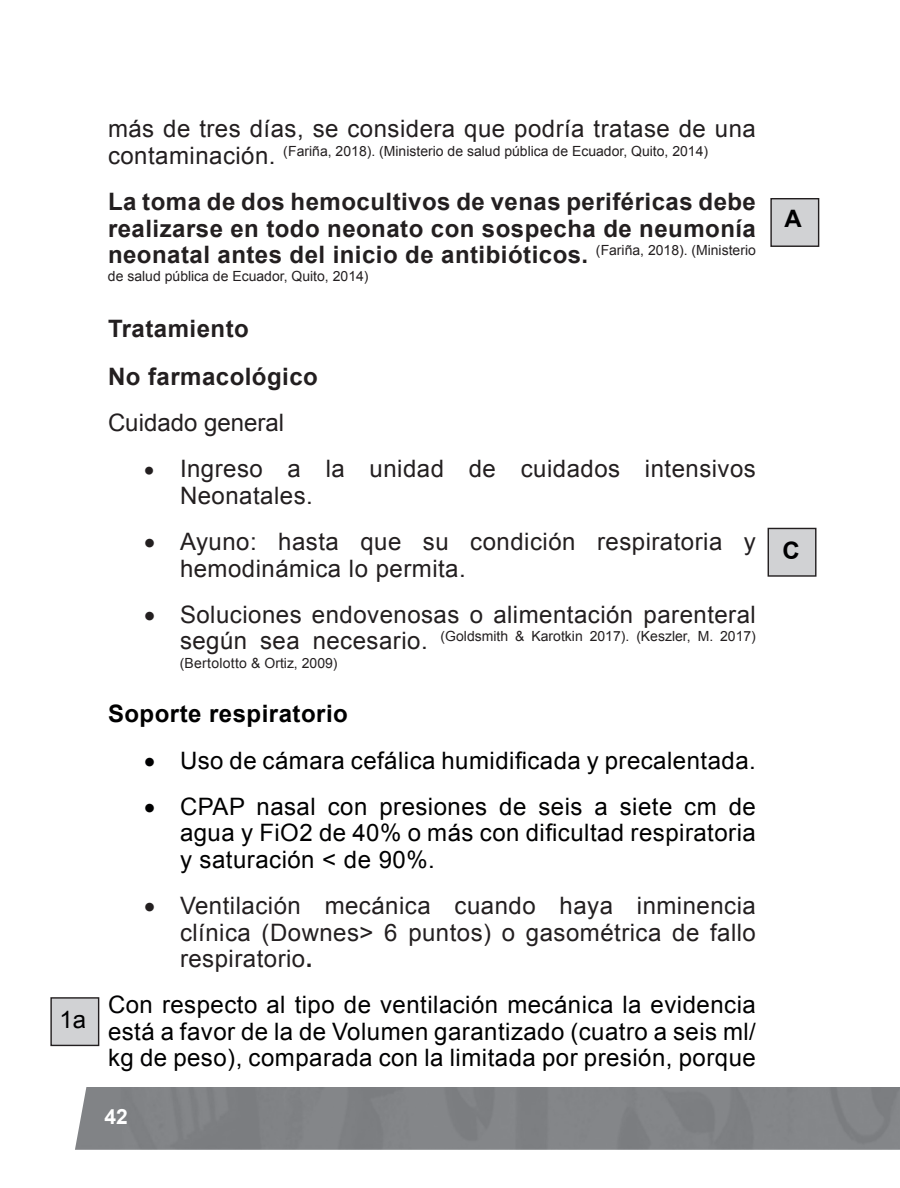
<style>
.page{position:relative;width:900px;height:1188px;background:#fff}
.page>*{position:absolute;margin:0;border:0;box-sizing:border-box;transform-origin:0 0}
.t1{font:24px/26.4px "Arial";letter-spacing:.02em;color:#231f20}
.t2{font:24px/26.4px "Arial";letter-spacing:.02em;color:#000001;text-align:justify}
.t3{font:700 24px/26.4px "Arial";letter-spacing:.02em;color:#231f20;text-align:justify}
.t4{font:700 24px "Arial";letter-spacing:.02em;color:#000001}
.t5{font:24px "Arial";color:#231f20}
.t6{font:700 21px "Arial";color:#fff}
.t7{font:14px/26.4px "Arial";color:#231f20}
.s1{font-size:24px}
.s2{font-weight:700}
</style>
<div class="page">
<div style="left:768px;top:528px;width:48px;height:48px;background:#d1d2d4"></div>
<div style="left:768px;top:528px;width:49px;height:49px;border:1px solid #231f20"></div>
<div style="left:51px;top:998px;width:48px;height:47px;background:#d1d2d4"></div>
<div style="left:50px;top:997px;width:49px;height:49px;border:1px solid #231f20"></div>
<div style="left:771px;top:199px;width:48px;height:47px;background:#d1d2d4"></div>
<div style="left:770px;top:198px;width:49px;height:49px;border:1px solid #231f20"></div>
<p class="t2" style="left:59px;top:1006px;width:28px">1a</p>
<p class="t1" style="left:108px;top:116px;width:649px">más de tres días, se considera que podría tratase de una</p>
<p class="t7" style="left:108px;top:138px;width:602px"><span class="s1">contaminación.</span> (Fariña, 2018). (Ministerio de salud pública de Ecuador, Quito, 2014)</p>
<p class="t3" style="left:108px;top:189px;width:650px">La toma de dos hemocultivos de venas periféricas debe realizarse en todo neonato con sospecha de neumonía neonatal antes del inicio de antibióticos. <sup>(Fariña,</sup> <sup>2018).</sup> <sup>(Ministerio</sup></p>
<p class="t7" style="left:108px;top:264px;width:262px">de salud pública de Ecuador, Quito, 2014)</p>
<p class="t3" style="left:108px;top:306px;width:211px;line-height:47.6px">Tratamiento<br>No farmacológico</p>
<p class="t5" style="left:108px;top:407px;width:178px">Cuidado general</p>
<p class="t1" style="left:180px;top:456px;width:577px;text-indent:-36px">• Ingreso a la unidad de cuidados intensivos<br>Neonatales.</p>
<p class="t1" style="left:180px;top:529px;width:577px;text-indent:-36px">• Ayuno: hasta que su condición respiratoria y hemodinámica lo permita.</p>
<p class="t1" style="left:144px;top:602px;width:613px">• Soluciones endovenosas o alimentación parenteral</p>
<p class="t7" style="left:180px;top:624px;width:577px"><span class="s1">según sea necesario.</span> (Goldsmith &amp; Karotkin 2017). (Keszler, M. 2017) (Bertolotto &amp; Ortiz, 2009)</p>
<p class="t4" style="left:108px;top:698px;width:241px">Soporte respiratorio</p>
<p class="t2" style="left:144px;top:747px;width:613px">• Uso de cámara cefálica humidificada y precalentada.</p>
<p class="t2" style="left:180px;top:794px;width:577px;text-indent:-36px">• CPAP nasal con presiones de seis a siete cm de agua y FiO2 de 40% o más con dificultad respiratoria y saturación &lt; de 90%.</p>
<p class="t1" style="left:180px;top:893px;width:577px;text-align:justify;text-indent:-36px">• Ventilación mecánica cuando haya inminencia clínica (Downes&gt; 6 puntos) o gasométrica de fallo respiratorio<span class="s2">.</span></p>
<p class="t2" style="left:108px;top:992px;width:649px">Con respecto al tipo de ventilación mecánica la evidencia está a favor de la de Volumen garantizado (cuatro a seis ml/ kg de peso), comparada con la limitada por presión, porque</p>
<p class="t6" style="left:104px;top:1103px;width:25px">42</p>
<p class="t4" style="left:785px;top:203px;width:19px">A</p>
<p class="t4" style="left:783px;top:535px;width:19px">C</p>
</div>
